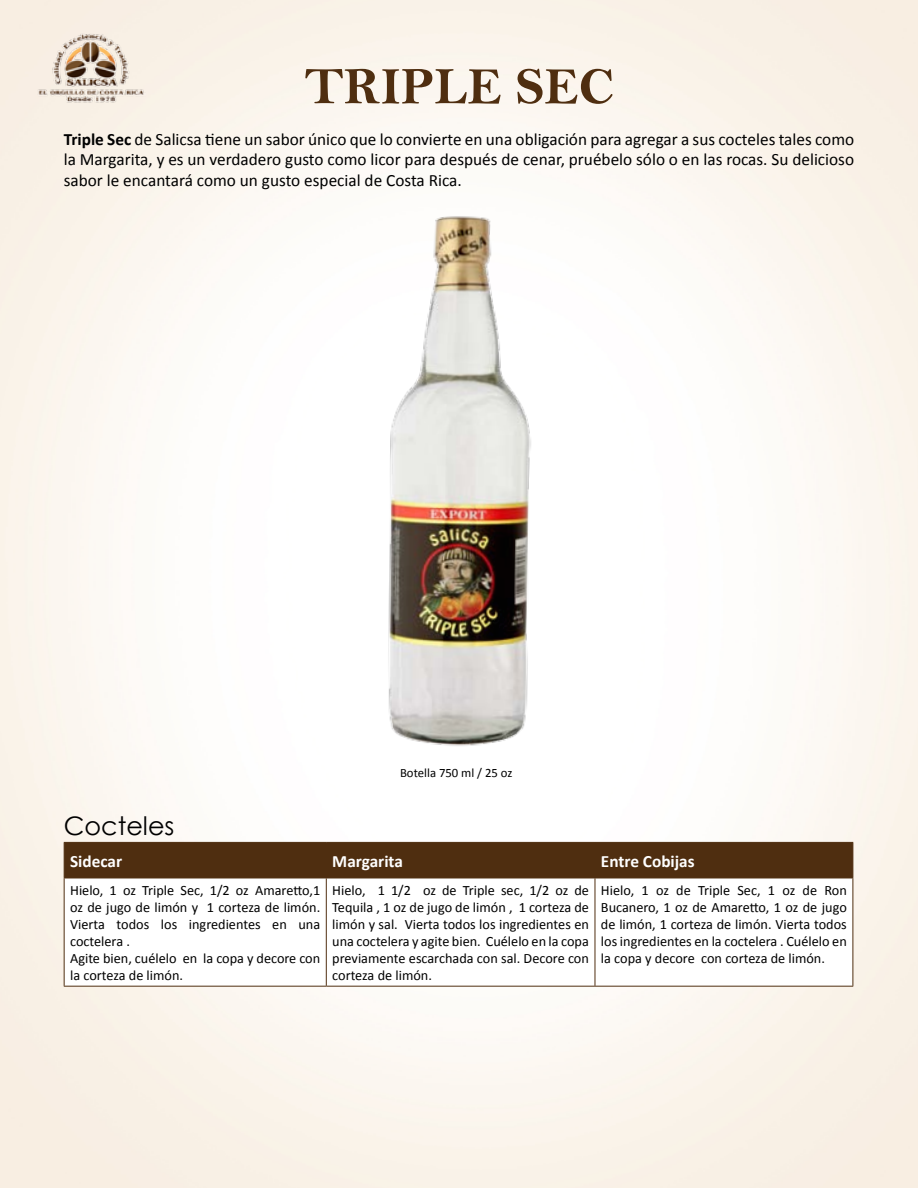
<style>
.page{position:relative;width:918px;height:1188px;background:#fff}
.page>*{position:absolute;margin:0;border:0;box-sizing:border-box;transform-origin:0 0}
.t1{font:52.5px "Bell MT Bold";color:#4f2e10}
.t2{font:25.5px "Century Gothic";color:#000}
.t3{font:17.25px/20.7px "Calibri";color:#000;text-align:justify}
.t4{font:700 17.25px "Calibri";color:#fff}
.t5{font:14.25px/17.1px "Calibri";color:#000;text-align:justify}
.t6{font:12.75px "Calibri";color:#000}
.s1{font-weight:700}
</style>
<div class="page">
<img style="left:37px;top:32px;width:109px;height:73px">
<div style="left:65px;top:843px;width:788px;height:35px;background:#4f2e10"></div>
<svg style="left:65px;top:879px;width:788px;height:107px"></svg>
<hr style="left:64px;top:842px;width:262px;height:1px;background:#4f2e10">
<hr style="left:64px;top:843px;width:1px;height:35px;background:#4f2e10">
<hr style="left:326px;top:842px;width:269px;height:1px;background:#4f2e10">
<hr style="left:326px;top:843px;width:1px;height:35px;background:#4f2e10">
<hr style="left:595px;top:842px;width:258px;height:1px;background:#4f2e10">
<hr style="left:595px;top:843px;width:1px;height:35px;background:#4f2e10">
<hr style="left:853px;top:843px;width:1px;height:35px;background:#4f2e10">
<hr style="left:64px;top:878px;width:262px;height:1px;background:#4f2e10">
<hr style="left:64px;top:878px;width:1px;height:108px;background:#4f2e10">
<hr style="left:326px;top:878px;width:269px;height:1px;background:#4f2e10">
<hr style="left:326px;top:878px;width:1px;height:108px;background:#4f2e10">
<hr style="left:595px;top:878px;width:258px;height:1px;background:#4f2e10">
<hr style="left:595px;top:878px;width:1px;height:108px;background:#4f2e10">
<hr style="left:853px;top:878px;width:1px;height:108px;background:#4f2e10">
<hr style="left:64px;top:986px;width:262px;height:1px;background:#4f2e10">
<hr style="left:326px;top:986px;width:269px;height:1px;background:#4f2e10">
<hr style="left:595px;top:986px;width:258px;height:1px;background:#4f2e10">
<img style="left:355px;top:215px;width:208px;height:532px">
<h1 class="t1" style="left:304px;top:55px;width:311px">TRIPLE SEC</h1>
<p class="t3" style="left:64px;top:129px;width:792px"><span class="s1">Triple Sec</span> de Salicsa tiene un sabor único que lo convierte en una obligación para agregar a sus cocteles tales como la Margarita, y es un verdadero gusto como licor para después de cenar, pruébelo sólo o en las rocas. Su delicioso sabor le encantará como un gusto especial de Costa Rica.</p>
<h2 class="t2" style="left:64px;top:810px;width:112px">Cocteles</h2>
<p class="t6" style="left:400px;top:765px;width:114px">Botella 750 ml / 25 oz</p>
<p class="t4" style="left:70px;top:850px;width:54px">Sidecar</p>
<p class="t4" style="left:332px;top:850px;width:72px">Margarita</p>
<p class="t4" style="left:601px;top:850px;width:95px">Entre Cobijas</p>
<p class="t5" style="left:70px;top:881px;width:252px;text-align:left">Hielo, 1 oz Triple Sec, 1/2 oz Amaretto,1 oz de jugo de limón y 1 corteza de limón.<br>Vierta todos los ingredientes en una coctelera .<br>Agite bien, cuélelo en la copa y decore con la corteza de limón.</p>
<p class="t5" style="left:332px;top:881px;width:258px">Hielo, 1 1/2 oz de Triple sec, 1/2 oz de Tequila , 1 oz de jugo de limón , 1 corteza de limón y sal. Vierta todos los ingredientes en una coctelera y agite bien. Cuélelo en la copa previamente escarchada con sal. Decore con corteza de limón.</p>
<p class="t5" style="left:601px;top:881px;width:247px">Hielo, 1 oz de Triple Sec, 1 oz de Ron Bucanero, 1 oz de Amaretto, 1 oz de jugo de limón, 1 corteza de limón. Vierta todos los ingredientes en la coctelera . Cuélelo en la copa y decore con corteza de limón.</p>
</div>
